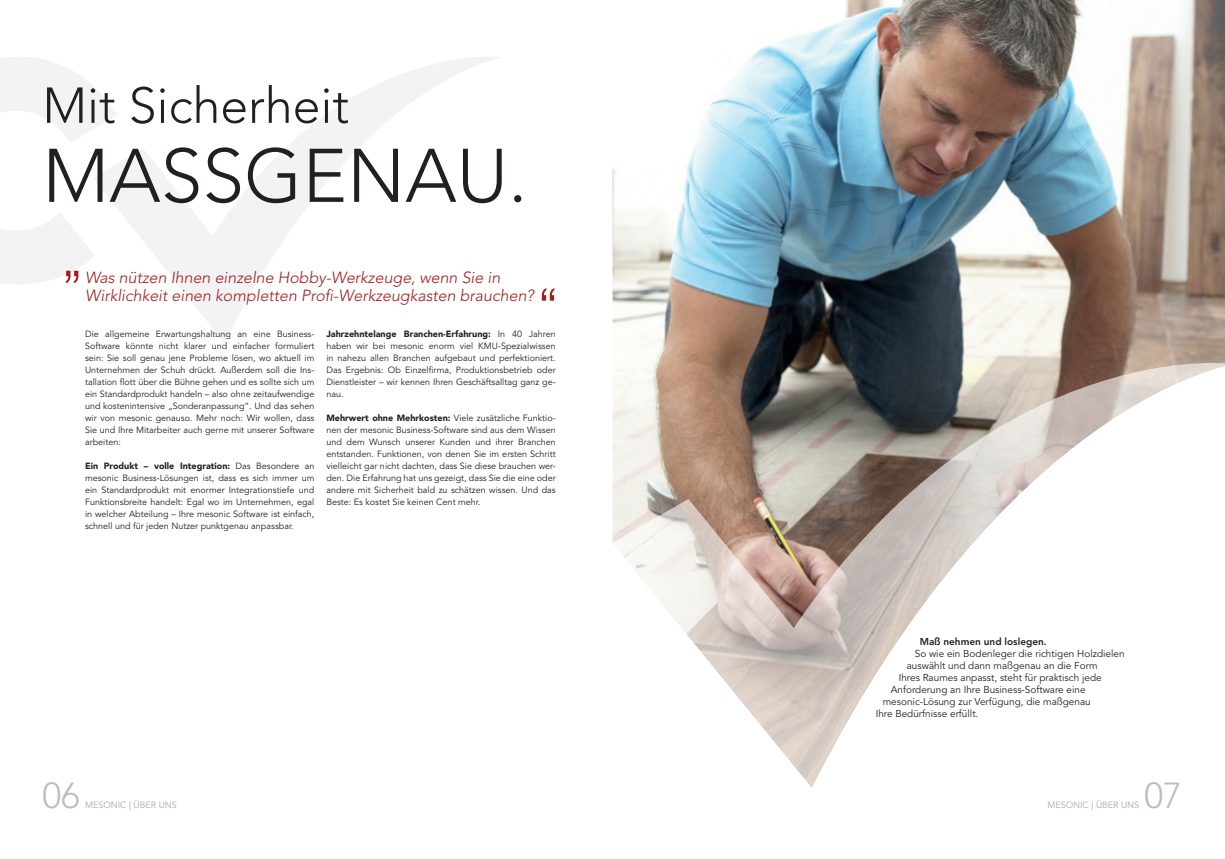
<style>
.page{position:relative;width:1225px;height:859px;background:#fff}
.page>*{position:absolute;margin:0;border:0;box-sizing:border-box;transform-origin:0 0}
.t1{font:300 75px "Avenir LT Pro";color:#231f20}
.t2{font:300 50px "Avenir LT Pro";color:#231f20}
.t3{font:300 36px "Avenir LT Pro";color:#bcbdc0}
.t4{font:italic 300 16px "Avenir LT Pro";color:#a61c1f}
.t5{font:10px "Avenir LT Pro";color:#231f20}
.t6{font:800 10px "Avenir LT Pro";color:#231f20}
.t7{font:9px/12px "Avenir LT Pro";color:#231f20;text-align:justify}
.t8{font:9px "Avenir LT Pro";color:#a8a9ad}
.s1{font-weight:900}
</style>
<div class="page">
<img style="left:612px;top:0;width:613px;height:362px">
<svg style="left:612px;top:362px;width:613px;height:425px"></svg>
<svg style="left:118px;top:57px;width:382px;height:285px"></svg>
<svg style="left:0;top:57px;width:118px;height:227px"></svg>
<svg style="left:542px;top:288px;width:12px;height:13px"></svg>
<p class="t2" style="left:43px;top:76px;width:308px">Mit Sicherheit</p>
<p class="t1" style="left:43px;top:132px;width:486px">MASSGENAU.</p>
<p class="t4" style="left:85px;top:268px;width:417px">Was nützen Ihnen einzelne Hobby-Werkzeuge, wenn Sie in</p>
<p class="t4" style="left:85px;top:286px;width:450px">Wirklichkeit einen kompletten Profi-Werkzeugkasten brauchen?</p>
<p class="t7" style="left:85px;top:328px;width:231px">Die allgemeine Erwartungshaltung an eine Business-Software könnte nicht klarer und einfacher formuliert sein: Sie soll genau jene Probleme lösen, wo aktuell im Unternehmen der Schuh drückt. Außerdem soll die Ins&shy;tallation flott über die Bühne gehen und es sollte sich um ein Standardprodukt handeln – also ohne zeitaufwendige und kostenintensive „Sonderanpassung“. Und das sehen wir von mesonic genauso. Mehr noch: Wir wollen, dass Sie und Ihre Mitarbeiter auch gerne mit unserer Software arbeiten:</p>
<p class="t7" style="left:85px;top:460px;width:231px"><span class="s1">Ein Produkt – volle Integration:</span> Das Besondere an mesonic Business-Lösungen ist, dass es sich immer um ein Standardprodukt mit enormer Integrationstiefe und Funktionsbreite handelt: Egal wo im Unternehmen, egal in welcher Abteilung – Ihre mesonic Software ist einfach, schnell und für jeden Nutzer punktgenau anpassbar.</p>
<p class="t7" style="left:326px;top:328px;width:231px"><span class="s1">Jahrzehntelange Branchen-Erfahrung:</span> In 40 Jahren haben wir bei mesonic enorm viel KMU-Spezialwissen in nahezu allen Branchen aufgebaut und perfektioniert.<br>Das Ergebnis: Ob Einzelfirma, Produktionsbetrieb oder Dienstleister – wir kennen Ihren Geschäftsalltag ganz ge&shy;nau.</p>
<p class="t7" style="left:326px;top:412px;width:231px"><span class="s1">Mehrwert ohne Mehrkosten:</span> Viele zusätzliche Funktio&shy;nen der mesonic Business-Software sind aus dem Wissen und dem Wunsch unserer Kunden und ihrer Branchen entstanden. Funktionen, von denen Sie im ersten Schritt vielleicht gar nicht dachten, dass Sie diese brauchen wer&shy;den. Die Erfahrung hat uns gezeigt, dass Sie die eine oder andere mit Sicherheit bald zu schätzen wissen. Und das Beste: Es kostet Sie keinen Cent mehr.</p>
<p class="t6" style="left:919px;top:636px;width:129px">Maß nehmen und loslegen.</p>
<p class="t5" style="left:914px;top:648px;width:211px">So wie ein Bodenleger die richtigen Holzdielen</p>
<p class="t5" style="left:906px;top:660px;width:192px">auswählt und dann maßgenau an die Form</p>
<p class="t5" style="left:898px;top:672px;width:204px">Ihres Raumes anpasst, steht für praktisch jede</p>
<p class="t5" style="left:890px;top:684px;width:196px">Anforderung an Ihre Business-Software eine</p>
<p class="t5" style="left:882px;top:696px;width:210px">mesonic-Lösung zur Verfügung, die maßgenau</p>
<p class="t5" style="left:875px;top:708px;width:104px">Ihre Bedürfnisse erfüllt.</p>
<p class="t3" style="left:43px;top:774px;width:39px">06</p>
<p class="t3" style="left:1144px;top:774px;width:39px">07</p>
<p class="t8" style="left:85px;top:799px;width:93px">MESONIC | ÜBER UNS</p>
<p class="t8" style="left:1047px;top:799px;width:93px">MESONIC | ÜBER UNS</p>
</div>
